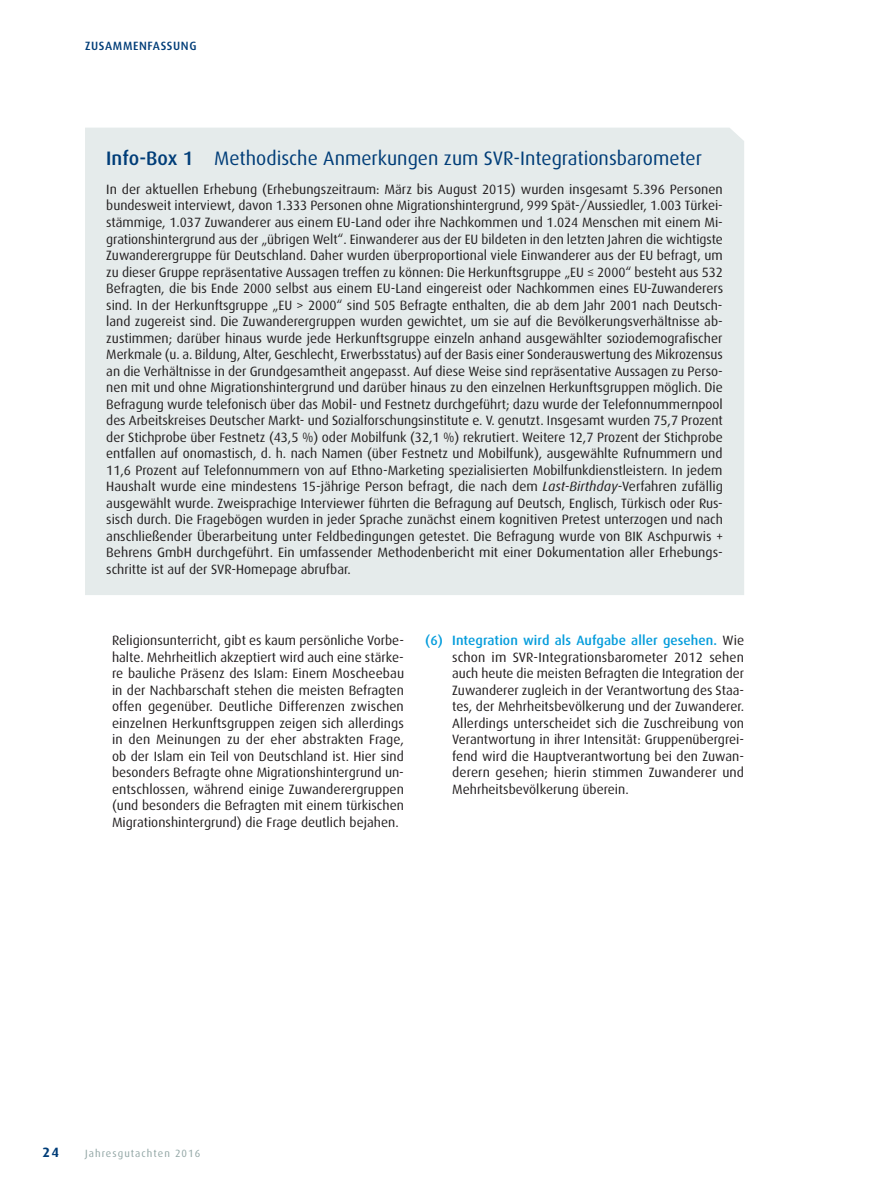
<style>
.page{position:relative;width:893px;height:1191px;background:#fff}
.page>*{position:absolute;margin:0;border:0;box-sizing:border-box;transform-origin:0 0}
.t1{font:19.5px "Dax Turk";color:#003d78}
.t2{font:13.5px/16.5px "Dax Turk";letter-spacing:-.005em;color:#231f20;text-align:justify}
.t3{font:700 13.5px "Dax CE";color:#003d78}
.t4{font:500 12px "Dax CE";color:#003d78}
.t5{font:10.5px "Dax CE";letter-spacing:.1em;color:#91a5a4}
.s1{font-family:"Dax CE";font-weight:500}
.s2{font-style:italic}
.s3{font-weight:500;color:#069ddc}
</style>
<div class="page">
<div style="left:85px;top:128px;width:659px;height:467px;background:#e5ebeb"></div>
<p class="t4" style="left:85px;top:39px;width:15px">ZUSAMMENFASSUNG</p>
<h1 class="t1" style="left:106px;top:147px;width:597px"><span class="s1">INFO-BOX 1</span> Methodische Anmerkungen zum SVR-Integrationsbarometer</h1>
<p class="t2" style="left:106px;top:181px;width:618px;text-align:left">In der aktuellen Erhebung (Erhebungszeitraum: März bis August 2015) wurden insgesamt 5.396 Personen bundesweit interviewt, davon 1.333 Personen ohne Migrationshintergrund, 999 Spät-/Aussiedler, 1.003 Türkei&shy;stämmige, 1.037 Zuwanderer aus einem EU-Land oder ihre Nachkommen und 1.024 Menschen mit einem Mi&shy;grationshintergrund aus der „übrigen Welt“. Einwanderer aus der EU bildeten in den letzten Jahren die wichtigste Zuwanderergruppe für Deutschland. Daher wurden überproportional viele Einwanderer aus der EU befragt, um zu dieser Gruppe repräsentative Aussagen treffen zu können: Die Herkunftsgruppe „EU ≤ 2000“ besteht aus 532<br>Befragten, die bis Ende 2000 selbst aus einem EU-Land eingereist oder Nachkommen eines EU-Zuwanderers sind. In der Herkunftsgruppe „EU &gt; 2000“ sind 505 Befragte enthalten, die ab dem Jahr 2001 nach Deutsch&shy;land zugereist sind. Die Zuwanderergruppen wurden gewichtet, um sie auf die Bevölkerungsverhältnisse ab&shy;zustimmen; darüber hinaus wurde jede Herkunftsgruppe einzeln anhand ausgewählter soziodemografischer Merkmale (u. a. Bildung, Alter, Geschlecht, Erwerbsstatus) auf der Basis einer Sonderauswertung des Mikrozensus an die Verhältnisse in der Grundgesamtheit angepasst. Auf diese Weise sind repräsentative Aussagen zu Perso&shy;nen mit und ohne Migrationshintergrund und darüber hinaus zu den einzelnen Herkunftsgruppen möglich. Die Befragung wurde telefonisch über das Mobil- und Festnetz durchgeführt; dazu wurde der Telefonnummernpool des Arbeitskreises Deutscher Markt- und Sozialforschungsinstitute e. V. genutzt. Insgesamt wurden 75,7 Prozent der Stichprobe über Festnetz (43,5 %) oder Mobilfunk (32,1 %) rekrutiert. Weitere 12,7 Prozent der Stichprobe entfallen auf onomastisch, d. h. nach Namen (über Festnetz und Mobilfunk), ausgewählte Rufnummern und 11,6 Prozent auf Telefonnummern von auf Ethno-Marketing spezialisierten Mobilfunkdienstleistern. In jedem Haushalt wurde eine mindestens 15-jährige Person befragt, die nach dem <span class="s2">Last-Birthday</span>-Verfahren zufällig ausgewählt wurde. Zweisprachige Interviewer führten die Befragung auf Deutsch, Englisch, Türkisch oder Rus&shy;sisch durch. Die Fragebögen wurden in jeder Sprache zunächst einem kognitiven Pretest unterzogen und nach anschließender Überarbeitung unter Feldbedingungen getestet. Die Befragung wurde von BIK Aschpurwis + Behrens GmbH durchgeführt. Ein umfassender Methodenbericht mit einer Dokumentation aller Erhebungs&shy;schritte ist auf der SVR-Homepage abrufbar.</p>
<p class="t2" style="left:112px;top:632px;width:294px">Religionsunterricht, gibt es kaum persönliche Vorbe&shy;halte. Mehrheitlich akzeptiert wird auch eine stärke&shy;re bauliche Präsenz des Islam: Einem Moscheebau in der Nachbarschaft stehen die meisten Befragten offen gegenüber. Deutliche Differenzen zwischen einzelnen Herkunftsgruppen zeigen sich allerdings in den Meinungen zu der eher abstrakten Frage, ob der Islam ein Teil von Deutschland ist. Hier sind besonders Befragte ohne Migrationshintergrund un&shy;entschlossen, während einige Zuwanderergruppen (und besonders die Befragten mit einem türkischen Migrationshintergrund) die Frage deutlich bejahen.</p>
<p class="t2" style="left:452px;top:632px;width:293px;text-indent:-27px"><span class="s3">(6) Integration wird als Aufgabe aller gesehen.</span> Wie schon im SVR-Integrationsbarometer 2012 sehen auch heute die meisten Befragten die Integration der Zuwanderer zugleich in der Verantwortung des Staa&shy;tes, der Mehrheitsbevölkerung und der Zuwanderer.<br>Allerdings unterscheidet sich die Zuschreibung von Verantwortung in ihrer Intensität: Gruppenübergrei&shy;fend wird die Hauptverantwortung bei den Zuwan&shy;derern gesehen; hierin stimmen Zuwanderer und Mehrheitsbevölkerung überein.</p>
<p class="t3" style="left:43px;top:1143px;width:18px">24</p>
<p class="t5" style="left:85px;top:1146px;width:117px">Jahresgutachten 2016</p>
</div>
